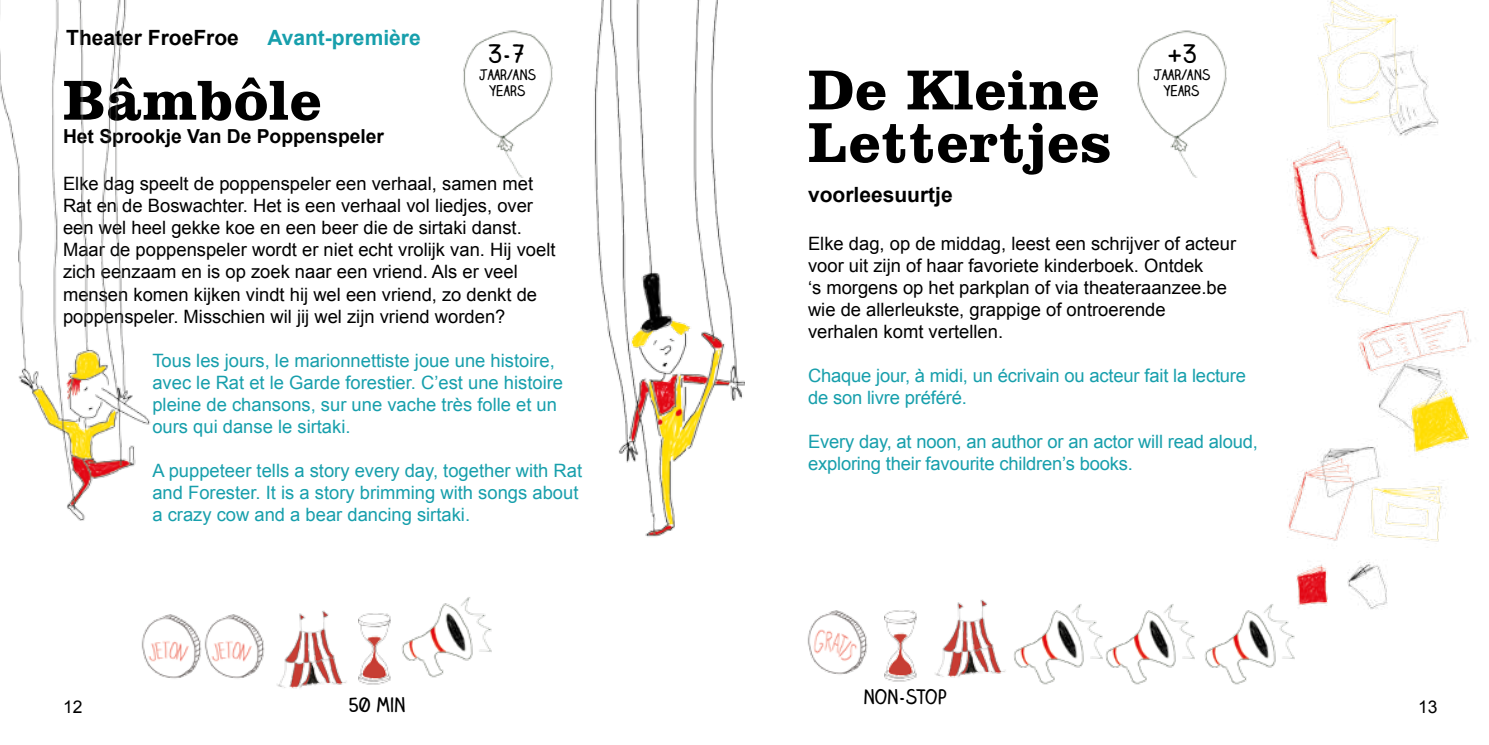
<style>
.page{position:relative;width:1489px;height:745px;background:#fff}
.page>*{position:absolute;margin:0;border:0;box-sizing:border-box;transform-origin:0 0}
.t1{font:700 57.75px/52.5px "Clarendon BT";letter-spacing:.01em;color:#000}
.t2{font:700 24.5px "Claire Hand";color:#000}
.t3{font:700 21px "Arial";color:#000}
.t4{font:700 21px "Arial";color:#179fac}
.t5{font:700 19.25px "Arial";color:#000}
.t6{font:700 19.25px "Claire Hand";color:#000}
.t7{font:18.38px/22.1px "Arial";color:#000}
.t8{font:18.38px/22.1px "Arial";color:#179fac}
.t9{font:17.5px "Arial";color:#000}
.t10{font:700 14px/16.8px "Claire Hand";color:#000;text-align:center}
</style>
<div class="page">
<img style="left:891px;top:610px;width:26px;height:72px">
<img style="left:935px;top:602px;width:44px;height:76px">
<img style="left:807px;top:610px;width:84px;height:71px">
<img style="left:979px;top:599px;width:92px;height:86px">
<img style="left:1071px;top:604px;width:99px;height:81px">
<img style="left:1170px;top:638px;width:125px;height:47px">
<img style="left:1125px;top:0;width:346px;height:638px">
<img style="left:463px;top:30px;width:90px;height:148px">
<img style="left:358px;top:613px;width:10px;height:72px">
<img style="left:288px;top:610px;width:59px;height:79px">
<img style="left:224px;top:614px;width:64px;height:74px">
<img style="left:141px;top:614px;width:83px;height:65px">
<img style="left:368px;top:597px;width:124px;height:88px">
<img style="left:594px;top:0;width:150px;height:537px">
<img style="left:0;top:0;width:151px;height:521px">
<p class="t3" style="left:66px;top:24px;width:174px">Theater FroeFroe</p>
<p class="t4" style="left:267px;top:24px;width:155px">Avant-première</p>
<h2 class="t2" style="left:488px;top:37px;width:40px">3-7</h2>
<p class="t10" style="left:479px;top:66px;width:59px">JAAR/ANS<br>YEARS</p>
<h1 class="t1" style="left:63px;top:72px;width:260px">Bâmbôle</h1>
<p class="t5" style="left:63px;top:123px;width:322px">Het Sprookje Van De Poppenspeler</p>
<p class="t7" style="left:63px;top:173px;width:494px">Elke dag speelt de poppenspeler een verhaal, samen met Rat en de Boswachter. Het is een verhaal vol liedjes, over een wel heel gekke koe en een beer die de sirtaki danst.<br>Maar de poppenspeler wordt er niet echt vrolijk van. Hij voelt zich eenzaam en is op zoek naar een vriend. Als er veel mensen komen kijken vindt hij wel een vriend, zo denkt de poppenspeler. Misschien wil jij wel zijn vriend worden?</p>
<p class="t8" style="left:152px;top:349px;width:412px">Tous les jours, le marionnettiste joue une histoire, avec le Rat et le Garde forestier. C’est une histoire pleine de chansons, sur une vache très folle et un ours qui danse le sirtaki.</p>
<p class="t8" style="left:152px;top:459px;width:431px">A puppeteer tells a story every day, together with Rat and Forester. It is a story brimming with songs about a crazy cow and a bear dancing sirtaki.</p>
<h2 class="t2" style="left:1166px;top:37px;width:32px">+3</h2>
<p class="t10" style="left:1152px;top:66px;width:59px">JAAR/ANS<br>YEARS</p>
<h1 class="t1" style="left:808px;top:62px;width:305px">De Kleine<br>Lettertjes</h1>
<p class="t3" style="left:808px;top:181px;width:146px">voorleesuurtje</p>
<p class="t7" style="left:808px;top:232px;width:429px">Elke dag, op de middag, leest een schrijver of acteur voor uit zijn of haar favoriete kinderboek. Ontdek<br>‘s morgens op het parkplan of via theateraanzee.be wie de allerleukste, grappige of ontroerende verhalen komt vertellen.</p>
<p class="t8" style="left:808px;top:364px;width:439px">Chaque jour, à midi, un écrivain ou acteur fait la lecture de son livre préféré.</p>
<p class="t8" style="left:808px;top:430px;width:451px">Every day, at noon, an author or an actor will read aloud, exploring their favourite children’s books.</p>
<p class="t6" style="left:863px;top:682px;width:85px">NON-STOP</p>
<p class="t6" style="left:349px;top:690px;width:58px">50 MIN</p>
<p class="t9" style="left:63px;top:694px;width:21px">12</p>
<p class="t9" style="left:1417px;top:694px;width:21px">13</p>
</div>
